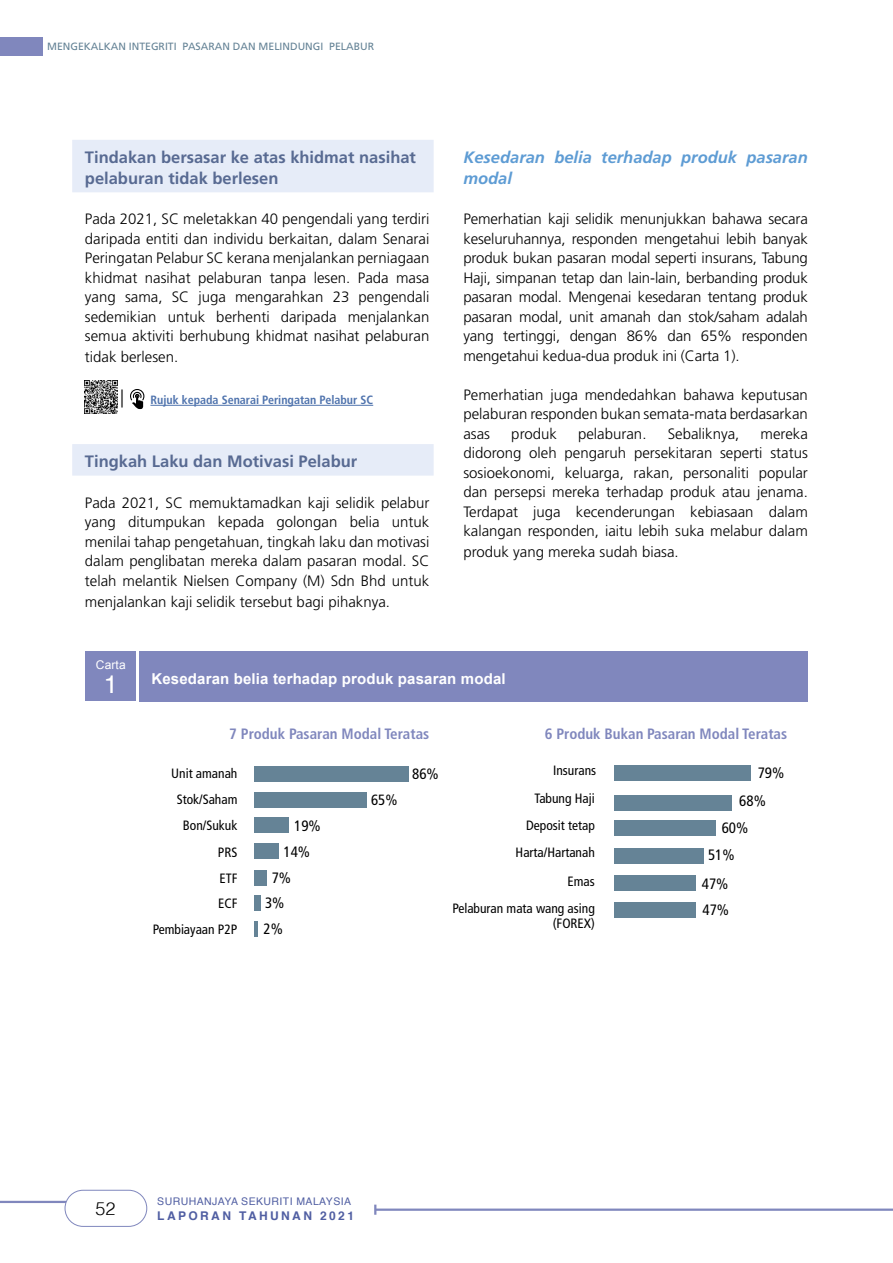
<style>
.page{position:relative;width:893px;height:1263px;background:#fff}
.page>*{position:absolute;margin:0;border:0;box-sizing:border-box;transform-origin:0 0}
.t1{font:25.5px "Helvetica";color:#fff}
.t2{font:300 18px "Helvetica";color:#000}
.t3{font:700 16.5px/21px "Frutiger LT Std";color:#586a92}
.t4{font:italic 700 16.5px/21px "Frutiger LT Std";color:#5e9cd4}
.t5{font:300 15px/19.5px "Frutiger LT Std";color:#000;text-align:justify}
.t6{font:700 condensed 15px "Frutiger LT Std";color:#8087bd}
.t7{font:700 15px "Arial";letter-spacing:.01em;color:#fff}
.t8{font:condensed 15px "Frutiger LT Std";color:#000}
.t9{font:condensed 14.85px "Frutiger LT Std";color:#000}
.t10{font:condensed 13.5px/26.4px "Frutiger LT Std";color:#000;text-align:right}
.t11{font:700 condensed 12px "Frutiger LT Std";color:#4f73ad}
.t12{font:700 12px "Helvetica";letter-spacing:.2em;color:#505ea2}
.t13{font:12px "Arial";letter-spacing:.01em;color:#fff}
.t14{font:10.5px "Frutiger LT Std";color:#658396}
.t15{font:10.5px "Helvetica";letter-spacing:.04em;color:#505ea2}
</style>
<div class="page">
<div style="left:0;top:37px;width:43px;height:18px;background:#8087bd"></div>
<hr style="left:0;top:1201px;width:66px;height:2px;background:#8087bd">
<div style="left:65px;top:1190px;width:82px;height:37px;border:1px solid #8087bd;border-radius:18px"></div>
<hr style="left:375px;top:1208px;width:518px;height:3px;background:#8087bd">
<svg style="left:374px;top:1204px;width:2px;height:11px"></svg>
<div style="left:72px;top:140px;width:362px;height:52px;background:#e6ecf8"></div>
<hr style="left:150px;top:405px;width:223px;height:1px;background:#4f73ad">
<div style="left:72px;top:444px;width:362px;height:32px;background:#e6ecf8"></div>
<img style="left:85px;top:381px;width:32px;height:32px">
<svg style="left:130px;top:389px;width:14px;height:20px"></svg>
<div style="left:254px;top:766px;width:155px;height:16px;background:#658396"></div>
<div style="left:614px;top:766px;width:136px;height:15px;background:#658396"></div>
<div style="left:254px;top:792px;width:113px;height:16px;background:#658396"></div>
<div style="left:614px;top:795px;width:118px;height:15px;background:#658396"></div>
<div style="left:254px;top:818px;width:35px;height:15px;background:#658396"></div>
<div style="left:614px;top:820px;width:102px;height:16px;background:#658396"></div>
<div style="left:254px;top:843px;width:24px;height:16px;background:#658396"></div>
<div style="left:614px;top:848px;width:90px;height:16px;background:#658396"></div>
<div style="left:254px;top:870px;width:12px;height:15px;background:#658396"></div>
<div style="left:614px;top:902px;width:81px;height:16px;background:#658396"></div>
<hr style="left:254px;top:921px;width:3px;height:16px;background:#658396">
<div style="left:254px;top:895px;width:6px;height:16px;background:#658396"></div>
<div style="left:614px;top:875px;width:81px;height:16px;background:#658396"></div>
<div style="left:139px;top:651px;width:669px;height:51px;background:#8087bd"></div>
<div style="left:85px;top:651px;width:51px;height:50px;background:#8087bd"></div>
<p class="t14" style="left:47px;top:41px;width:328px">MENGEKALKAN INTEGRITI PASARAN DAN MELINDUNGI PELABUR</p>
<p class="t3" style="left:85px;top:146px;width:333px">Tindakan bersasar ke atas khidmat nasihat pelaburan tidak berlesen</p>
<p class="t5" style="left:85px;top:209px;width:346px">Pada 2021, SC meletakkan 40 pengendali yang terdiri daripada entiti dan individu berkaitan, dalam Senarai Peringatan Pelabur SC kerana menjalankan perniagaan khidmat nasihat pelaburan tanpa lesen. Pada masa yang sama, SC juga mengarahkan 23 pengendali sedemikian untuk berhenti daripada menjalankan semua aktiviti berhubung khidmat nasihat pelaburan</p>
<p class="t5" style="left:85px;top:347px;width:95px">tidak berlesen.</p>
<p class="t2" style="left:120px;top:381px;width:5px">|</p>
<p class="t11" style="left:150px;top:393px;width:224px">Rujuk kepada Senarai Peringatan Pelabur SC</p>
<p class="t3" style="left:85px;top:451px;width:274px">Tingkah Laku dan Motivasi Pelabur</p>
<p class="t5" style="left:85px;top:493px;width:346px">Pada 2021, SC memuktamadkan kaji selidik pelabur yang ditumpukan kepada golongan belia untuk menilai tahap pengetahuan, tingkah laku dan motivasi dalam penglibatan mereka dalam pasaran modal. SC telah melantik Nielsen Company (M) Sdn Bhd untuk</p>
<p class="t5" style="left:85px;top:592px;width:307px">menjalankan kaji selidik tersebut bagi pihaknya.</p>
<p class="t4" style="left:463px;top:146px;width:346px">Kesedaran belia terhadap produk pasaran modal</p>
<p class="t5" style="left:463px;top:209px;width:346px">Pemerhatian kaji selidik menunjukkan bahawa secara keseluruhannya, responden mengetahui lebih banyak produk bukan pasaran modal seperti insurans, Tabung Haji, simpanan tetap dan lain-lain, berbanding produk pasaran modal. Mengenai kesedaran tentang produk pasaran modal, unit amanah dan stok/saham adalah yang tertinggi, dengan 86% dan 65% responden mengetahui kedua-dua produk ini (Carta 1).</p>
<p class="t5" style="left:463px;top:385px;width:346px">Pemerhatian juga mendedahkan bahawa keputusan pelaburan responden bukan semata-mata berdasarkan asas</p>
<p class="t5" style="left:463px;top:424px;width:346px;text-indent:297px">mereka didorong oleh pengaruh persekitaran seperti status sosioekonomi, keluarga, rakan, personaliti popular dan persepsi mereka terhadap produk atau jenama.<br>Terdapat juga kecenderungan kebiasaan dalam kalangan responden, iaitu lebih suka melabur dalam</p>
<p class="t5" style="left:463px;top:542px;width:217px">produk yang mereka sudah biasa.</p>
<p class="t5" style="left:511px;top:424px;width:47px">produk</p>
<p class="t5" style="left:578px;top:424px;width:70px">pelaburan.</p>
<p class="t5" style="left:668px;top:424px;width:73px">Sebaliknya,</p>
<p class="t13" style="left:96px;top:657px;width:31px">Carta</p>
<h1 class="t1" style="left:104px;top:664px;width:16px">1</h1>
<p class="t7" style="left:151px;top:668px;width:356px">Kesedaran belia terhadap produk pasaran modal</p>
<p class="t6" style="left:229px;top:725px;width:202px">7 Produk Pasaran Modal Teratas</p>
<p class="t6" style="left:545px;top:725px;width:244px">6 Produk Bukan Pasaran Modal Teratas</p>
<p class="t8" style="left:412px;top:765px;width:28px">86%</p>
<p class="t8" style="left:758px;top:764px;width:28px">79%</p>
<p class="t9" style="left:371px;top:791px;width:28px">65%</p>
<p class="t8" style="left:739px;top:792px;width:28px">68%</p>
<p class="t8" style="left:294px;top:817px;width:28px">19%</p>
<p class="t8" style="left:722px;top:819px;width:28px">60%</p>
<p class="t8" style="left:284px;top:843px;width:28px">14%</p>
<p class="t10" style="left:171px;top:760px;width:68px;text-align:center">Unit amanah<br>Stok/Saham</p>
<p class="t10" style="left:553px;top:757px;width:45px">Insurans</p>
<p class="t10" style="left:183px;top:812px;width:56px">Bon/Sukuk</p>
<p class="t10" style="left:534px;top:785px;width:62px">Tabung Haji</p>
<p class="t10" style="left:516px;top:811px;width:81px;line-height:27.5px">Deposit tetap<br>Harta/Hartanah</p>
<p class="t10" style="left:218px;top:839px;width:21px">PRS</p>
<p class="t8" style="left:708px;top:846px;width:28px">51%</p>
<p class="t10" style="left:219px;top:865px;width:19px">ETF</p>
<p class="t8" style="left:272px;top:869px;width:21px">7%</p>
<p class="t10" style="left:568px;top:868px;width:29px">Emas</p>
<p class="t10" style="left:218px;top:890px;width:21px">ECF</p>
<p class="t10" style="left:153px;top:916px;width:86px">Pembiayaan P2P</p>
<p class="t8" style="left:265px;top:894px;width:21px">3%</p>
<p class="t8" style="left:263px;top:920px;width:21px">2%</p>
<p class="t10" style="left:452px;top:901px;width:144px;line-height:14.9px">Pelaburan mata wang asing (FOREX)</p>
<p class="t2" style="left:95px;top:1193px;width:22px">52</p>
<p class="t15" style="left:157px;top:1193px;width:195px">SURUHANJAYA SEKURITI MALAYSIA</p>
<p class="t12" style="left:157px;top:1206px;width:198px">LAPORAN TAHUNAN 2021</p>
<p class="t8" style="left:702px;top:875px;width:28px">47%</p>
<p class="t8" style="left:703px;top:901px;width:28px">47%</p>
</div>
